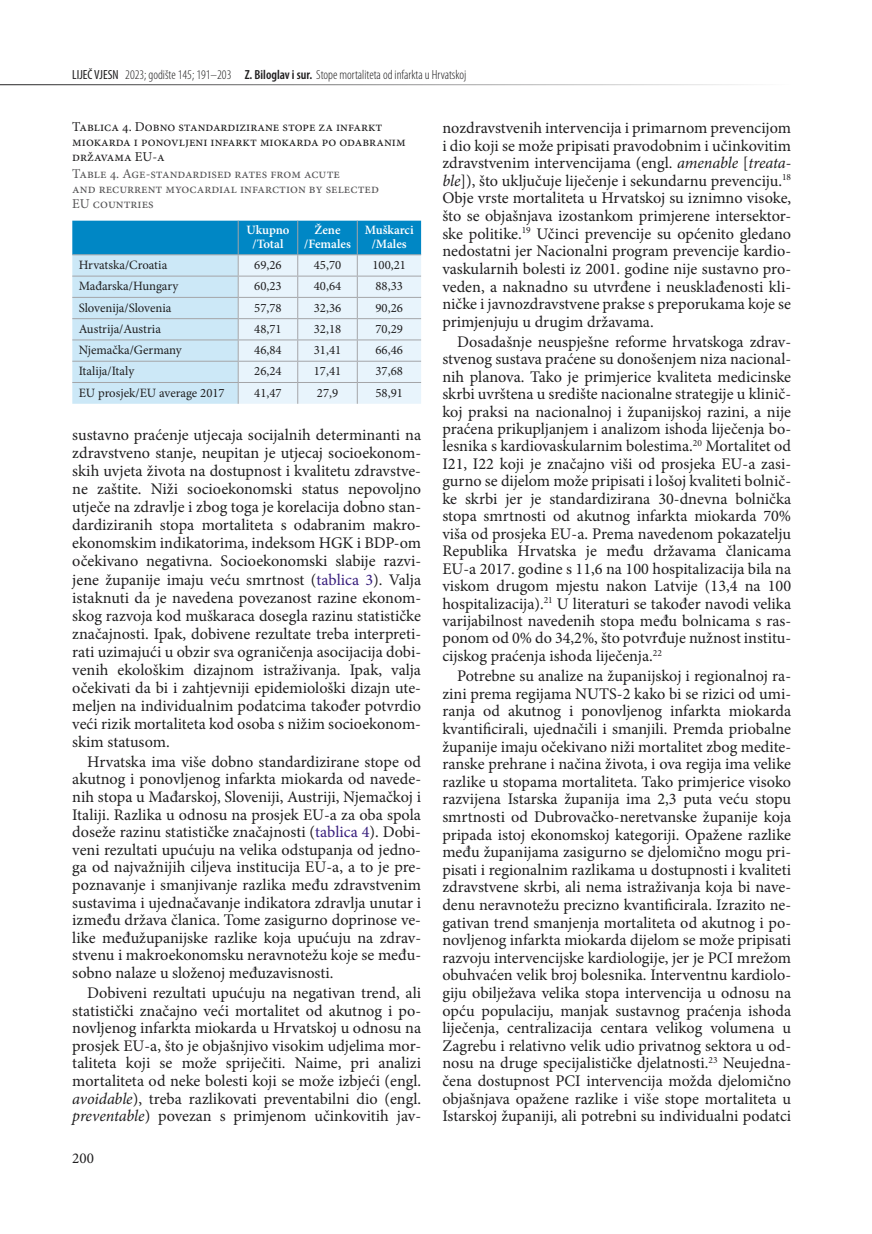
<style>
.page{position:relative;width:872px;height:1234px;background:#fff}
.page>*{position:absolute;margin:0;border:0;box-sizing:border-box;transform-origin:0 0}
.t1{font:16.2px/17.5px "Minion Pro";color:#1f1e1f;text-align:justify}
.t2{font:15px "Minion Pro";color:#1f1e1f}
.t3{font:13.5px/15px "Minion Pro";color:#1f1e1f}
.t4{font:13.5px/15px "Minion Pro";color:#565557}
.t5{font:300 condensed 13.2px "Myriad Pro";color:#1f1e1f}
.t6{font:12.75px "Minion Pro";color:#1f1e1f}
.t7{font:600 12.75px/14.2px "Minion Pro";color:#fff;text-align:center}
.s1{font-weight:400}
.s2{font-weight:600}
.s3{color:#371d7c}
.s4{font-style:italic}
</style>
<div class="page">
<hr style="left:0;top:84px;width:791px;height:1px;background:#1f1e1f">
<svg style="left:72px;top:220px;width:349px;height:183px;background:#b0d8ec"></svg>
<p class="t5" style="left:72px;top:67px;width:395px"><span class="s1">LIJEČ VJESN</span> 2023; godište 145; 191–203 <span class="s2">Z. Biloglav i sur.</span> Stope mortaliteta od infarkta u Hrvatskoj</p>
<p class="t3" style="left:72px;top:119px;width:335px">Tablica 4. Dobno standardizirane stope za infarkt miokarda i ponovljeni infarkt miokarda po odabranim državama EU-a</p>
<p class="t4" style="left:72px;top:166px;width:308px">Table 4. Age-standardised rates from acute<br>and recurrent myocardial infarction by selected<br>EU countries</p>
<p class="t7" style="left:246px;top:223px;width:44px">Ukupno /Total</p>
<p class="t7" style="left:304px;top:223px;width:48px">Žene /Females</p>
<p class="t7" style="left:365px;top:223px;width:50px">Muškarci /Males</p>
<p class="t6" style="left:79px;top:256px;width:90px">Hrvatska/Croatia</p>
<p class="t6" style="left:254px;top:256px;width:29px">69,26</p>
<p class="t6" style="left:314px;top:256px;width:29px">45,70</p>
<p class="t6" style="left:372px;top:256px;width:35px">100,21</p>
<p class="t6" style="left:79px;top:277px;width:101px">Mađarska/Hungary</p>
<p class="t6" style="left:254px;top:277px;width:29px">60,23</p>
<p class="t6" style="left:314px;top:277px;width:29px">40,64</p>
<p class="t6" style="left:375px;top:277px;width:29px">88,33</p>
<p class="t6" style="left:79px;top:299px;width:94px">Slovenija/Slovenia</p>
<p class="t6" style="left:254px;top:299px;width:29px">57,78</p>
<p class="t6" style="left:314px;top:299px;width:29px">32,36</p>
<p class="t6" style="left:375px;top:299px;width:29px">90,26</p>
<p class="t6" style="left:79px;top:320px;width:84px">Austrija/Austria</p>
<p class="t6" style="left:254px;top:320px;width:29px">48,71</p>
<p class="t6" style="left:314px;top:320px;width:29px">32,18</p>
<p class="t6" style="left:375px;top:320px;width:29px">70,29</p>
<p class="t6" style="left:79px;top:341px;width:105px">Njemačka/Germany</p>
<p class="t6" style="left:254px;top:341px;width:29px">46,84</p>
<p class="t6" style="left:314px;top:341px;width:29px">31,41</p>
<p class="t6" style="left:375px;top:341px;width:29px">66,46</p>
<p class="t6" style="left:79px;top:363px;width:57px">Italija/Italy</p>
<p class="t6" style="left:254px;top:363px;width:29px">26,24</p>
<p class="t6" style="left:314px;top:363px;width:29px">17,41</p>
<p class="t6" style="left:375px;top:363px;width:29px">37,68</p>
<p class="t6" style="left:79px;top:384px;width:148px">EU prosjek/EU average 2017</p>
<p class="t6" style="left:254px;top:384px;width:29px">41,47</p>
<p class="t6" style="left:317px;top:384px;width:23px">27,9</p>
<p class="t6" style="left:375px;top:384px;width:29px">58,91</p>
<p class="t1" style="left:72px;top:426px;width:350px;line-height:18px">sustavno praćenje utjecaja socijalnih determinanti na zdravstveno stanje, neupitan je utjecaj socioekonom&shy;skih uvjeta života na dostupnost i kvalitetu zdravstve&shy;ne zaštite. Niži socioekonomski status nepovoljno utječe na zdravlje i zbog toga je korelacija dobno stan&shy;dardiziranih stopa mortaliteta s odabranim makro&shy;ekonomskim indikatorima, indeksom HGK i BDP-om očekivano negativna. Socioekonomski slabije razvi&shy;jene županije imaju veću smrtnost (<span class="s3">tablica 3</span>). Valja istaknuti da je navedena povezanost razine ekonom&shy;skog razvoja kod muškaraca dosegla razinu statističke značajnosti. Ipak, dobivene rezultate treba interpreti&shy;rati uzimajući u obzir sva ograničenja asocijacija dobi&shy;venih ekološkim dizajnom istraživanja. Ipak, valja očekivati da bi i zahtjevniji epidemiološki dizajn ute&shy;meljen na individualnim podatcima također potvrdio veći rizik mortaliteta kod osoba s nižim socioekonom&shy;skim statusom.</p>
<p class="t1" style="left:72px;top:752px;width:350px;text-align:left;text-indent:15px">Hrvatska ima više dobno standardizirane stope od akutnog i ponovljenog infarkta miokarda od navede&shy;nih stopa u Mađarskoj, Sloveniji, Austriji, Njemačkoj i Italiji. Razlika u odnosu na prosjek EU-a za oba spola doseže razinu statističke značajnosti (<span class="s3">tablica 4</span>). Dobi&shy;veni rezultati upućuju na velika odstupanja od jedno&shy;ga od najvažnijih ciljeva institucija EU-a, a to je pre&shy;poznavanje i smanjivanje razlika među zdravstvenim sustavima i ujednačavanje indikatora zdravlja unutar i između država članica. Tome zasigurno doprinose ve&shy;like međužupanijske razlike koja upućuju na zdrav&shy;stvenu i makroekonomsku neravnotežu koje se među&shy;sobno nalaze u složenoj međuzavisnosti.</p>
<p class="t1" style="left:72px;top:983px;width:350px;text-indent:15px">Dobiveni rezultati upućuju na negativan trend, ali statistički značajno veći mortalitet od akutnog i po&shy;novljenog infarkta miokarda u Hrvatskoj u odnosu na prosjek EU-a, što je objašnjivo visokim udjelima mor&shy;taliteta koji se može spriječiti. Naime, pri analizi mortaliteta od neke bolesti koji se može izbjeći (engl. <span class="s4">avoidable</span>), treba razlikovati preventabilni dio (engl. <span class="s4">preventable</span>) povezan s primjenom učinkovitih jav-</p>
<p class="t2" style="left:72px;top:1147px;width:23px">200</p>
<p class="t1" style="left:442px;top:119px;width:350px">nozdravstvenih intervencija i primarnom prevencijom i dio koji se može pripisati pravodobnim i učinkovitim zdravstvenim intervencijama (engl. <span class="s4">amenable</span> [<span class="s4">treata&shy;ble</span>]), što uključuje liječenje i sekundarnu prevenciju.<sup>18<br></sup>Obje vrste mortaliteta u Hrvatskoj su iznimno visoke, što se objašnjava izostankom primjerene intersektor&shy;ske politike.<sup>19</sup> Učinci prevencije su općenito gledano nedostatni jer Nacionalni program prevencije kardio&shy;vaskularnih bolesti iz 2001. godine nije sustavno pro&shy;veden, a naknadno su utvrđene i neusklađenosti kli&shy;ničke i javnozdravstvene prakse s preporukama koje se primjenjuju u drugim državama.</p>
<p class="t1" style="left:442px;top:333px;width:350px;text-indent:15px">Dosadašnje neuspješne reforme hrvatskoga zdrav&shy;stvenog sustava praćene su donošenjem niza nacional&shy;nih planova. Tako je primjerice kvaliteta medicinske skrbi uvrštena u središte nacionalne strategije u klinič&shy;koj praksi na nacionalnoj i županijskoj razini, a nije praćena prikupljanjem i analizom ishoda liječenja bo&shy;lesnika s kardiovaskularnim bolestima.<sup>20</sup> Mortalitet od I21, I22 koji je značajno viši od prosjeka EU-a zasi&shy;gurno se dijelom može pripisati i lošoj kvaliteti bolnič&shy;ke skrbi jer je standardizirana 30-dnevna bolnička stopa smrtnosti od akutnog infarkta miokarda 70% viša od prosjeka EU-a. Prema navedenom pokazatelju Republika Hrvatska je među državama članicama EU-a 2017. godine s 11,6 na 100 hospitalizacija bila na viskom drugom mjestu nakon Latvije (13,4 na 100 hospitalizacija).<sup>21</sup> U literaturi se također navodi velika varijabilnost navedenih stopa među bolnicama s ras&shy;ponom od 0% do 34,2%, što potvrđuje nužnost institu&shy;cijskog praćenja ishoda liječenja.<sup>22</sup></p>
<p class="t1" style="left:442px;top:667px;width:350px;text-indent:15px">Potrebne su analize na županijskoj i regionalnoj ra&shy;zini prema regijama NUTS-2 kako bi se rizici od umi&shy;ranja od akutnog i ponovljenog infarkta miokarda kvantificirali, ujednačili i smanjili. Premda priobalne županije imaju očekivano niži mortalitet zbog medite&shy;ranske prehrane i načina života, i ova regija ima velike razlike u stopama mortaliteta. Tako primjerice visoko razvijena Istarska županija ima 2,3 puta veću stopu smrtnosti od Dubrovačko-neretvanske županije koja pripada istoj ekonomskoj kategoriji. Opažene razlike među županijama zasigurno se djelomično mogu pri&shy;pisati i regionalnim razlikama u dostupnosti i kvaliteti zdravstvene skrbi, ali nema istraživanja koja bi nave&shy;denu neravnotežu precizno kvantificirala. Izrazito ne&shy;gativan trend smanjenja mortaliteta od akutnog i po&shy;novljenog infarkta miokarda dijelom se može pripisati razvoju intervencijske kardiologije, jer je PCI mrežom obuhvaćen velik broj bolesnika. Interventnu kardiolo&shy;giju obilježava velika stopa intervencija u odnosu na opću populaciju, manjak sustavnog praćenja ishoda liječenja, centralizacija centara velikog volumena u Zagrebu i relativno velik udio privatnog sektora u od&shy;nosu na druge specijalističke djelatnosti.<sup>23</sup> Neujedna&shy;čena dostupnost PCI intervencija možda djelomično objašnjava opažene razlike i više stope mortaliteta u Istarskoj županiji, ali potrebni su individualni podatci</p>
</div>
